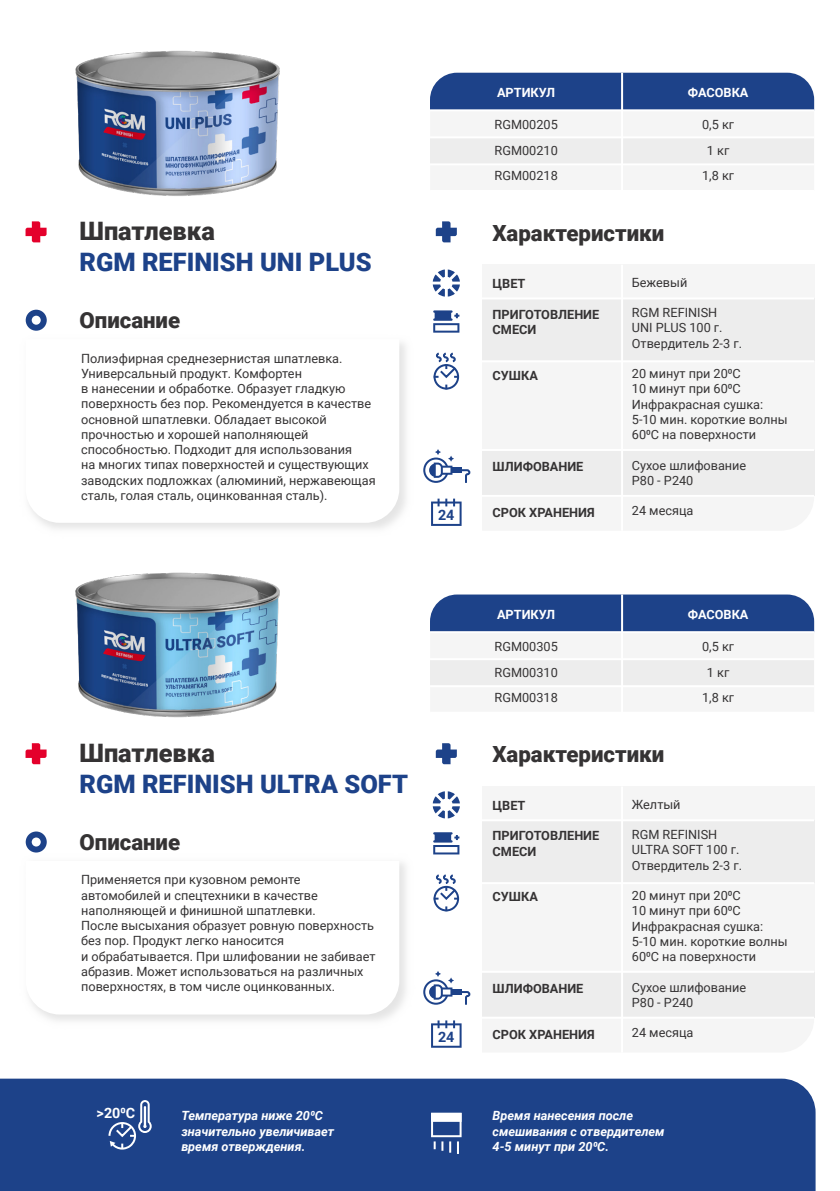
<style>
.page{position:relative;width:840px;height:1191px;background:#fff}
.page>*{position:absolute;margin:0;border:0;box-sizing:border-box;transform-origin:0 0}
.t1{font:900 25.4px "Roboto";color:#1d4289}
.t2{font:900 25.4px "Roboto";color:#353334}
.t3{font:900 22.2px "Roboto";color:#353334}
.t4{font:700 14.2px "Roboto";color:#fff}
.t5{font:700 14.2px "Roboto";color:#1d4289}
.t6{font:12.6px/15.2px "Roboto";color:#353334}
.t7{font:italic 700 12.6px/15.2px "Roboto";color:#fff}
.t8{font:700 12.6px/15.2px "Roboto";color:#353334}
.t9{font:700 12.6px "Roboto";color:#fff}
</style>
<div class="page">
<div style="left:0;top:1078px;width:815px;height:113px;background:#1d4289"></div>
<div style="left:482px;top:265px;width:331px;height:42px;background:#f5f5f5"></div>
<div style="left:482px;top:361px;width:331px;height:89px;background:#f5f5f5"></div>
<svg style="left:26px;top:494px;width:373px;height:29px"></svg>
<div style="left:482px;top:298px;width:331px;height:63px;background:#ededed"></div>
<div style="left:482px;top:450px;width:331px;height:46px;background:#ededed"></div>
<svg style="left:26px;top:221px;width:21px;height:21px"></svg>
<svg style="left:435px;top:221px;width:21px;height:21px"></svg>
<hr style="left:620px;top:265px;width:2px;height:266px;background:#fff">
<hr style="left:471px;top:297px;width:342px;height:2px;background:#fff">
<hr style="left:471px;top:360px;width:342px;height:2px;background:#fff">
<hr style="left:471px;top:449px;width:342px;height:2px;background:#fff">
<hr style="left:471px;top:495px;width:342px;height:2px;background:#fff">
<svg style="left:26px;top:310px;width:21px;height:21px"></svg>
<div style="left:430px;top:137px;width:383px;height:27px;background:#ededed"></div>
<div style="left:430px;top:73px;width:383px;height:36px;background:#1d4289"></div>
<hr style="left:430px;top:136px;width:383px;height:2px;background:#fff">
<hr style="left:430px;top:163px;width:383px;height:2px;background:#fff">
<hr style="left:620px;top:73px;width:2px;height:119px;background:#fff">
<svg style="left:433px;top:310px;width:26px;height:23px"></svg>
<svg style="left:433px;top:352px;width:26px;height:37px"></svg>
<svg style="left:423px;top:449px;width:48px;height:34px"></svg>
<svg style="left:431px;top:498px;width:30px;height:28px"></svg>
<svg style="left:432px;top:269px;width:27px;height:27px"></svg>
<div style="left:482px;top:786px;width:331px;height:43px;background:#f5f5f5"></div>
<div style="left:482px;top:883px;width:331px;height:88px;background:#f5f5f5"></div>
<div style="left:482px;top:820px;width:331px;height:63px;background:#ededed"></div>
<div style="left:482px;top:971px;width:331px;height:46px;background:#ededed"></div>
<hr style="left:471px;top:819px;width:342px;height:2px;background:#fff">
<hr style="left:471px;top:882px;width:342px;height:2px;background:#fff">
<hr style="left:471px;top:970px;width:342px;height:2px;background:#fff">
<hr style="left:471px;top:1016px;width:342px;height:2px;background:#fff">
<svg style="left:423px;top:971px;width:48px;height:34px"></svg>
<svg style="left:431px;top:1020px;width:30px;height:27px"></svg>
<svg style="left:26px;top:986px;width:373px;height:28px"></svg>
<svg style="left:26px;top:743px;width:21px;height:21px"></svg>
<svg style="left:435px;top:743px;width:21px;height:21px"></svg>
<hr style="left:620px;top:786px;width:2px;height:266px;background:#fff">
<svg style="left:26px;top:831px;width:21px;height:21px"></svg>
<div style="left:430px;top:659px;width:383px;height:26px;background:#ededed"></div>
<div style="left:430px;top:594px;width:383px;height:37px;background:#1d4289"></div>
<hr style="left:430px;top:658px;width:383px;height:2px;background:#fff">
<hr style="left:620px;top:594px;width:2px;height:120px;background:#fff">
<svg style="left:433px;top:832px;width:26px;height:22px"></svg>
<svg style="left:433px;top:874px;width:26px;height:37px"></svg>
<svg style="left:432px;top:791px;width:27px;height:27px"></svg>
<svg style="left:431px;top:1112px;width:30px;height:42px"></svg>
<svg style="left:107px;top:1100px;width:45px;height:50px;background:#46659e"></svg>
<img style="left:40px;top:572px;width:240px;height:175px">
<img style="left:40px;top:50px;width:240px;height:175px">
<h1 class="t2" style="left:79px;top:214px;width:137px">Шпатлевка</h1>
<h1 class="t1" style="left:79px;top:244px;width:293px">RGM REFINISH UNI PLUS</h1>
<h2 class="t3" style="left:79px;top:304px;width:102px">Описание</h2>
<p class="t6" style="left:81px;top:350px;width:296px">Полиэфирная среднезернистая шпатлевка.<br>Универсальный продукт. Комфортен<br>в нанесении и обработке. Образует гладкую поверхность без пор. Рекомендуется в качестве основной шпатлевки. Обладает высокой прочностью и хорошей наполняющей способностью. Подходит для использования<br>на многих типах поверхностей и существующих заводских подложках (алюминий, нержавеющая сталь, голая сталь, оцинкованная сталь).</p>
<p class="t5" style="left:438px;top:505px;width:18px">24</p>
<h1 class="t2" style="left:79px;top:735px;width:137px">Шпатлевка</h1>
<h1 class="t1" style="left:79px;top:766px;width:330px">RGM REFINISH ULTRA SOFT</h1>
<h2 class="t3" style="left:79px;top:826px;width:102px">Описание</h2>
<p class="t6" style="left:81px;top:872px;width:296px">Применяется при кузовном ремонте автомобилей и спецтехники в качестве наполняющей и финишной шпатлевки.<br>После высыхания образует ровную поверхность без пор. Продукт легко наносится<br>и обрабатывается. При шлифовании не забивает абразив. Может использоваться на различных поверхностях, в том числе оцинкованных.</p>
<p class="t4" style="left:96px;top:1103px;width:40px">&gt;20⁰С</p>
<p class="t7" style="left:181px;top:1107px;width:154px">Температура ниже 20⁰С значительно увеличивает время отверждения.</p>
<p class="t5" style="left:438px;top:1027px;width:18px">24</p>
<p class="t9" style="left:497px;top:84px;width:60px">АРТИКУЛ</p>
<p class="t9" style="left:687px;top:84px;width:62px">ФАСОВКА</p>
<p class="t6" style="left:494px;top:112px;width:65px;line-height:25.4px;text-align:justify">RGM00205<br>RGM00210<br>RGM00218</p>
<p class="t6" style="left:701px;top:112px;width:34px;line-height:25.4px;text-align:center">0,5 кг<br>1 кг<br>1,8 кг</p>
<h2 class="t3" style="left:492px;top:217px;width:173px">Характеристики</h2>
<p class="t8" style="left:492px;top:275px;width:34px">ЦВЕТ</p>
<p class="t8" style="left:492px;top:306px;width:108px">ПРИГОТОВЛЕНИЕ<br>СМЕСИ</p>
<p class="t8" style="left:492px;top:367px;width:47px">СУШКА</p>
<p class="t8" style="left:492px;top:458px;width:92px">ШЛИФОВАНИЕ</p>
<p class="t8" style="left:492px;top:504px;width:103px">СРОК ХРАНЕНИЯ</p>
<p class="t6" style="left:631px;top:274px;width:57px">Бежевый</p>
<p class="t6" style="left:631px;top:305px;width:112px">RGM REFINISH<br>UNI PLUS 100 г.<br>Отвердитель 2-3 г.</p>
<p class="t6" style="left:631px;top:366px;width:157px">20 минут при 20⁰С<br>10 минут при 60⁰С<br>Инфракрасная сушка:<br>5-10 мин. короткие волны<br>60⁰С на поверхности</p>
<p class="t6" style="left:631px;top:457px;width:116px">Сухое шлифование<br>P80 - P240</p>
<p class="t6" style="left:631px;top:503px;width:63px">24 месяца</p>
<p class="t9" style="left:497px;top:605px;width:60px">АРТИКУЛ</p>
<p class="t9" style="left:687px;top:605px;width:62px">ФАСОВКА</p>
<p class="t6" style="left:494px;top:633px;width:65px;line-height:25.4px;text-align:justify">RGM00305<br>RGM00310<br>RGM00318</p>
<p class="t6" style="left:701px;top:633px;width:34px;line-height:25.4px;text-align:center">0,5 кг<br>1 кг<br>1,8 кг</p>
<h2 class="t3" style="left:492px;top:739px;width:173px">Характеристики</h2>
<p class="t8" style="left:492px;top:797px;width:34px">ЦВЕТ</p>
<p class="t8" style="left:492px;top:828px;width:108px">ПРИГОТОВЛЕНИЕ<br>СМЕСИ</p>
<p class="t8" style="left:492px;top:889px;width:47px">СУШКА</p>
<p class="t8" style="left:492px;top:980px;width:92px">ШЛИФОВАНИЕ</p>
<p class="t8" style="left:492px;top:1026px;width:103px">СРОК ХРАНЕНИЯ</p>
<p class="t6" style="left:631px;top:796px;width:50px">Желтый</p>
<p class="t6" style="left:631px;top:826px;width:112px">RGM REFINISH<br>ULTRA SOFT 100 г.<br>Отвердитель 2-3 г.</p>
<p class="t6" style="left:631px;top:887px;width:157px">20 минут при 20⁰С<br>10 минут при 60⁰С<br>Инфракрасная сушка:<br>5-10 мин. короткие волны<br>60⁰С на поверхности</p>
<p class="t6" style="left:631px;top:979px;width:116px">Сухое шлифование<br>P80 - P240</p>
<p class="t6" style="left:631px;top:1024px;width:63px">24 месяца</p>
<p class="t7" style="left:492px;top:1107px;width:173px">Время нанесения после смешивания с отвердителем<br>4-5 минут при 20⁰С.</p>
</div>
